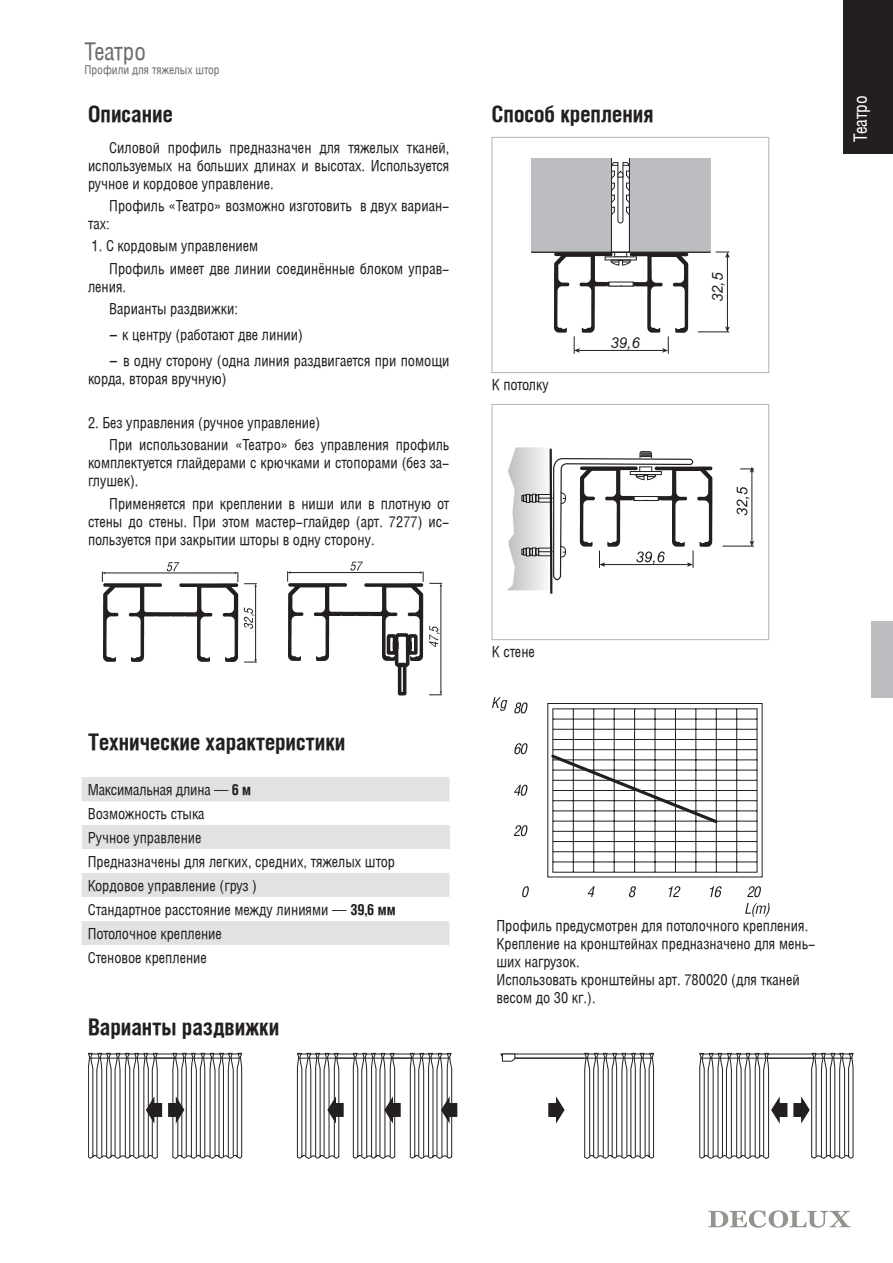
<style>
.page{position:relative;width:893px;height:1263px;background:#fff}
.page>*{position:absolute;margin:0;border:0;box-sizing:border-box;transform-origin:0 0}
.t1{font:24px "Helios Cond";color:#6c6d70}
.t2{font:700 22.5px "Helios Cond";color:#231f20}
.t3{font:18px "Helios Cond";color:#fff}
.t4{font:15px/18px "Helios Cond";color:#231f20}
.t5{font:15px "Helios Cond";letter-spacing:-.02em;color:#231f20}
.t6{font:italic 15px "Arial";color:#231f20}
.t7{font:12px "Helios Cond";color:#6c6d70}
.s1{font-size:18px}
.s2{font-weight:700}
</style>
<div class="page">
<div style="left:872px;top:621px;width:21px;height:76px;background:#bcbdc0"></div>
<svg style="left:708px;top:1210px;width:142px;height:18px"></svg>
<div style="left:843px;top:0;width:50px;height:154px;background:#231f20"></div>
<div style="left:492px;top:404px;width:277px;height:236px;border:1px solid #b2b3b7"></div>
<svg style="left:82px;top:777px;width:367px;height:168px;fill:#e5e6e7"></svg>
<div style="left:82px;top:825px;width:367px;height:24px;background:#e1e2e4"></div>
<div style="left:492px;top:137px;width:277px;height:236px;border:1px solid #b2b3b7"></div>
<img style="left:101px;top:575px;width:143px;height:87px">
<hr style="left:105px;top:573px;width:130px;height:1px;background:#231f20">
<svg style="left:102px;top:572px;width:4px;height:10px"></svg>
<hr style="left:255px;top:586px;width:1px;height:74px;background:#231f20">
<svg style="left:234px;top:572px;width:23px;height:15px"></svg>
<svg style="left:244px;top:659px;width:13px;height:4px"></svg>
<svg style="left:244px;top:607px;width:11px;height:22px"></svg>
<svg style="left:167px;top:562px;width:12px;height:9px"></svg>
<img style="left:288px;top:583px;width:142px;height:78px">
<hr style="left:290px;top:572px;width:131px;height:1px;background:#231f20">
<svg style="left:287px;top:571px;width:4px;height:11px"></svg>
<hr style="left:441px;top:586px;width:1px;height:106px;background:#231f20">
<svg style="left:420px;top:571px;width:22px;height:16px"></svg>
<svg style="left:429px;top:691px;width:13px;height:4px"></svg>
<svg style="left:385px;top:631px;width:34px;height:65px"></svg>
<svg style="left:350px;top:562px;width:13px;height:9px"></svg>
<svg style="left:429px;top:626px;width:11px;height:21px"></svg>
<img style="left:694px;top:466px;width:19px;height:81px">
<hr style="left:752px;top:471px;width:1px;height:71px;background:#231f20">
<svg style="left:750px;top:540px;width:4px;height:6px"></svg>
<svg style="left:740px;top:467px;width:14px;height:6px"></svg>
<hr style="left:722px;top:546px;width:32px;height:1px;background:#231f20">
<img style="left:507px;top:447px;width:14px;height:143px">
<svg style="left:736px;top:487px;width:13px;height:28px"></svg>
<svg style="left:521px;top:447px;width:173px;height:147px"></svg>
<div style="left:531px;top:158px;width:179px;height:94px;background:#bcbdc0"></div>
<div style="left:611px;top:157px;width:19px;height:96px;background:#fff;border:1px solid #231f20"></div>
<svg style="left:611px;top:162px;width:19px;height:81px"></svg>
<hr style="left:609px;top:156px;width:23px;height:2px;background:#fff">
<hr style="left:531px;top:252px;width:179px;height:1px;background:#231f20">
<img style="left:547px;top:243px;width:150px;height:97px">
<hr style="left:606px;top:301px;width:18px;height:4px;background:#fff">
<svg style="left:609px;top:282px;width:24px;height:4px"></svg>
<hr style="left:727px;top:257px;width:1px;height:71px;background:#231f20">
<svg style="left:725px;top:326px;width:5px;height:6px"></svg>
<svg style="left:716px;top:252px;width:14px;height:6px"></svg>
<hr style="left:698px;top:332px;width:31px;height:1px;background:#231f20">
<hr style="left:578px;top:350px;width:86px;height:1px;background:#231f20">
<svg style="left:662px;top:336px;width:7px;height:18px"></svg>
<svg style="left:574px;top:336px;width:6px;height:18px"></svg>
<svg style="left:88px;top:1052px;width:155px;height:107px"></svg>
<div style="left:447px;top:1103px;width:10px;height:14px;background:#231f20"></div>
<svg style="left:296px;top:1052px;width:157px;height:107px"></svg>
<hr style="left:700px;top:1054px;width:153px;height:1px;background:#231f20">
<hr style="left:768px;top:1058px;width:46px;height:1px;background:#231f20">
<div style="left:793px;top:1103px;width:10px;height:14px;background:#231f20"></div>
<svg style="left:801px;top:1052px;width:52px;height:107px"></svg>
<div style="left:778px;top:1103px;width:9px;height:14px;background:#231f20"></div>
<svg style="left:699px;top:1053px;width:81px;height:106px"></svg>
<svg style="left:500px;top:1052px;width:155px;height:107px"></svg>
<svg style="left:551px;top:708px;width:207px;height:165px"></svg>
<svg style="left:492px;top:697px;width:15px;height:14px"></svg>
<svg style="left:522px;top:886px;width:7px;height:11px"></svg>
<svg style="left:588px;top:886px;width:7px;height:11px"></svg>
<svg style="left:629px;top:886px;width:7px;height:11px"></svg>
<svg style="left:669px;top:886px;width:11px;height:11px"></svg>
<svg style="left:710px;top:886px;width:12px;height:11px"></svg>
<svg style="left:747px;top:886px;width:14px;height:11px"></svg>
<svg style="left:745px;top:903px;width:25px;height:14px"></svg>
<svg style="left:514px;top:702px;width:13px;height:11px"></svg>
<svg style="left:514px;top:743px;width:13px;height:11px"></svg>
<svg style="left:514px;top:785px;width:13px;height:11px"></svg>
<svg style="left:514px;top:825px;width:13px;height:11px"></svg>
<h1 class="t1" style="left:84px;top:38px;width:63px">Театро</h1>
<p class="t7" style="left:84px;top:63px;width:137px">Профили для тяжелых штор</p>
<h2 class="t2" style="left:88px;top:101px;width:87px">Описание</h2>
<p class="t4" style="left:88px;top:139px;width:363px;text-align:justify;text-indent:21px">Силовой профиль предназначен для тяжелых тканей, используемых на больших длинах и высотах. Используется ручное и кордовое управление.</p>
<p class="t4" style="left:88px;top:197px;width:363px;text-indent:21px">Профиль «Театро» возможно изготовить в двух вариан&shy;тах:</p>
<p class="t4" style="left:109px;top:235px;width:342px;line-height:22.2px;text-indent:-18px">1. С кордовым управлением<br>Профиль имеет две линии соединённые блоком управ-</p>
<p class="t4" style="left:109px;top:275px;width:130px;line-height:22.2px;text-indent:-21px">ления.<br>Варианты раздвижки:</p>
<p class="t4" style="left:109px;top:326px;width:195px"><span class="s1">-</span> к центру (работают две линии)</p>
<p class="t4" style="left:88px;top:351px;width:363px;text-indent:21px"><span class="s1">-</span> в одну сторону (одна линия раздвигается при помощи корда, вторая вручную)</p>
<p class="t4" style="left:109px;top:412px;width:342px;line-height:22.2px;text-indent:-21px">2. Без управления (ручное управление)<br>При использовании «Театро» без управления профиль</p>
<p class="t4" style="left:88px;top:454px;width:363px">комплектуется глайдерами с крючками и стопорами (без за&shy;глушек).</p>
<p class="t4" style="left:88px;top:494px;width:363px;text-align:justify;text-indent:21px">Применяется при креплении в ниши или в плотную от стены до стены. При этом мастер-глайдер (арт. 7277) ис&shy;пользуется при закрытии шторы в одну сторону.</p>
<h2 class="t2" style="left:88px;top:729px;width:259px">Технические характеристики</h2>
<p class="t4" style="left:88px;top:778px;width:310px;line-height:24px">Максимальная длина — <span class="s2">6 м<br></span>Возможность стыка<br>Ручное управление<br>Предназначены для легких, средних, тяжелых штор<br>Кордовое управление (груз )<br>Стандартное расстояние между линиями — <span class="s2">39,6 мм<br></span>Потолочное крепление<br>Стеновое крепление</p>
<h2 class="t2" style="left:88px;top:1014px;width:193px">Варианты раздвижки</h2>
<h2 class="t2" style="left:492px;top:101px;width:163px">Способ крепления</h2>
<p class="t5" style="left:492px;top:376px;width:58px">К потолку</p>
<p class="t6" style="left:611px;top:333px;width:31px">39,6</p>
<p class="t6" style="left:708px;top:302px;width:31px;rotate:-90deg">32,5</p>
<p class="t4" style="left:492px;top:643px;width:44px">К стене</p>
<p class="t3" style="left:851px;top:142px;width:48px;rotate:-90deg">Театро</p>
<p class="t4" style="left:496px;top:916px;width:320px">Профиль предусмотрен для потолочного крепления.<br>Крепление на кронштейнах предназначено для мень&shy;ших нагрузок.<br>Использовать кронштейны арт. 780020 (для тканей весом до 30 кг.).</p>
</div>
